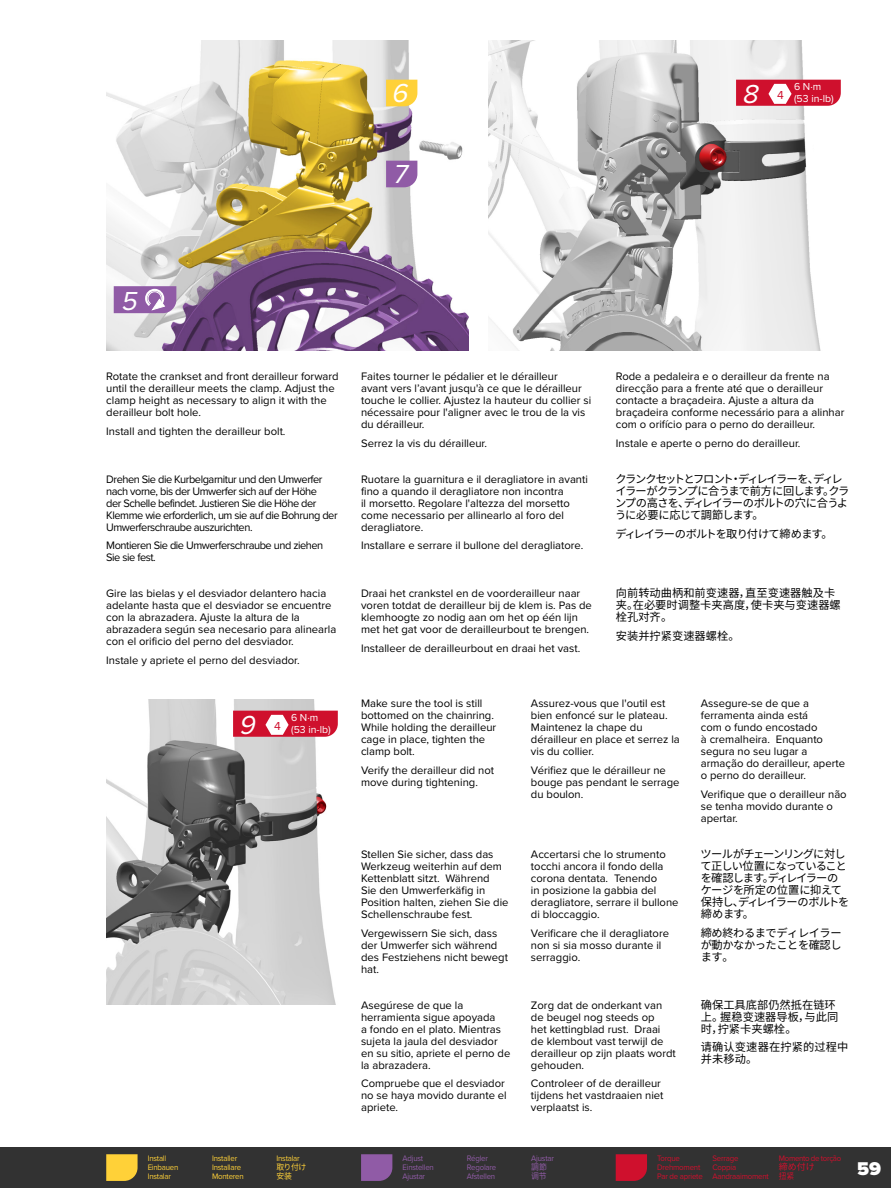
<style>
.page{position:relative;width:891px;height:1188px;background:#fff}
.page>*{position:absolute;margin:0;border:0;box-sizing:border-box;transform-origin:0 0}
.User_Manual_Number_F{font:italic 27px "Proxima Nova";color:#fff}
.t1{font:900 19.2px "Proxima Nova";color:#fff}
.User_Manual_Number_F-2{font:12px "Proxima Nova";color:#cf102d}
.User_Manual_Text_-_N{font:11.25px/12px "Proxima Nova";color:#000}
.User_Manual_Text_-_N-2{font:11.25px/12px "Proxima Nova";letter-spacing:-.04em;color:#000}
.User_Manual_Text_-_N-3{font:11.25px/12px "Noto Sans CJ Kjp";letter-spacing:-.07em;color:#000}
.User_Manual_Text_-_N-4{font:11.25px/12px "Noto Sans CJ Ksc";color:#000}
.User_Manual_Number_F-3{font:10.5px "Proxima Nova";color:#fff}
.j-masterText{font:9px "Noto Sans CJ Kjp";color:#cf102d}
.t2{font:8.25px "Proxima Nova";letter-spacing:-.025em;color:#cf102d;scale:.95 1}
.t3{font:8.25px "Proxima Nova";letter-spacing:-.025em;color:#ffd138;scale:.95 1}
.t4{font:8.25px "Proxima Nova";letter-spacing:-.025em;color:#905ba6;scale:.95 1}
.j-masterText-2{font:8.25px "Noto Sans CJ Kjp";color:#ffd138;scale:.95 1}
.c-masterText{font:8.25px "Noto Sans CJ Ksc";color:#ffd138;scale:.95 1}
.j-masterText-3{font:8.25px "Noto Sans CJ Kjp";color:#905ba6;scale:.95 1}
.c-masterText-2{font:8.25px "Noto Sans CJ Ksc";color:#905ba6;scale:.95 1}
.c-masterText-3{font:8.25px "Noto Sans CJ Ksc";color:#cf102d;scale:.95 1}
</style>
<div class="page">
<div style="left:0;top:1148px;width:891px;height:40px;background:#323232"></div>
<img style="left:106px;top:40px;width:362px;height:310px">
<img style="left:489px;top:40px;width:352px;height:310px">
<svg style="left:386px;top:80px;width:31px;height:26px"></svg>
<svg style="left:386px;top:161px;width:31px;height:26px"></svg>
<svg style="left:106px;top:1154px;width:32px;height:27px"></svg>
<svg style="left:361px;top:1154px;width:31px;height:27px"></svg>
<svg style="left:616px;top:1154px;width:31px;height:27px"></svg>
<img style="left:106px;top:699px;width:232px;height:306px">
<svg style="left:114px;top:286px;width:62px;height:27px;background:#9e70b1"></svg>
<svg style="left:736px;top:80px;width:105px;height:26px;background:#d6344c"></svg>
<svg style="left:233px;top:711px;width:105px;height:26px;background:#d5344c"></svg>
<p class="User_Manual_Number_F" style="left:391px;top:73px;width:26px">6</p>
<p class="User_Manual_Number_F" style="left:392px;top:154px;width:23px">7</p>
<p class="User_Manual_Number_F" style="left:742px;top:74px;width:25px">8</p>
<p class="User_Manual_Number_F-2" style="left:777px;top:86px;width:8px">4</p>
<p class="User_Manual_Number_F-3" style="left:794px;top:79px;width:29px">6 N·m</p>
<p class="User_Manual_Number_F-3" style="left:794px;top:91px;width:41px">(53 in-lb)</p>
<p class="User_Manual_Number_F" style="left:120px;top:280px;width:25px">5</p>
<p class="User_Manual_Text_-_N" style="left:106px;top:370px;width:234px">Rotate the crankset and front derailleur forward until the derailleur meets the clamp. Adjust the clamp height as necessary to align it with the derailleur bolt hole.</p>
<p class="User_Manual_Text_-_N" style="left:106px;top:425px;width:181px">Install and tighten the derailleur bolt.</p>
<p class="User_Manual_Text_-_N-2" style="left:106px;top:472px;width:233px">Drehen Sie die Kurbelgarnitur und den Umwerfer nach vorne, bis der Umwerfer sich auf der Höhe<br>der Schelle befindet. Justieren Sie die Höhe der Klemme wie erforderlich, um sie auf die Bohrung der Umwerferschraube auszurichten.</p>
<p class="User_Manual_Text_-_N-2" style="left:106px;top:539px;width:219px">Montieren Sie die Umwerferschraube und ziehen<br>Sie sie fest.</p>
<p class="User_Manual_Text_-_N" style="left:106px;top:587px;width:232px">Gire las bielas y el desviador delantero hacia adelante hasta que el desviador se encuentre con la abrazadera. Ajuste la altura de la abrazadera según sea necesario para alinearla con el orificio del perno del desviador.</p>
<p class="User_Manual_Text_-_N" style="left:106px;top:654px;width:195px">Instale y apriete el perno del desviador.</p>
<p class="User_Manual_Number_F" style="left:239px;top:705px;width:26px">9</p>
<p class="User_Manual_Number_F-2" style="left:274px;top:717px;width:8px">4</p>
<p class="User_Manual_Number_F-3" style="left:291px;top:710px;width:29px">6 N·m</p>
<p class="User_Manual_Number_F-3" style="left:291px;top:722px;width:41px">(53 in-lb)</p>
<p class="t3" style="left:148px;top:1152px;width:21px">Install</p>
<p class="t3" style="left:212px;top:1152px;width:28px">Installer</p>
<p class="t3" style="left:276px;top:1152px;width:26px">Instalar</p>
<p class="t3" style="left:148px;top:1161px;width:34px">Einbauen</p>
<p class="t3" style="left:212px;top:1161px;width:32px">Installare</p>
<p class="j-masterText-2" style="left:276px;top:1162px;width:33px">取り付け</p>
<p class="t3" style="left:148px;top:1170px;width:26px">Instalar</p>
<p class="t3" style="left:212px;top:1170px;width:35px">Monteren</p>
<p class="c-masterText" style="left:276px;top:1171px;width:18px">安装</p>
<p class="User_Manual_Text_-_N" style="left:361px;top:370px;width:232px">Faites tourner le pédalier et le dérailleur<br>avant vers l’avant jusqu'à ce que le dérailleur touche le collier. Ajustez la hauteur du collier si nécessaire pour l'aligner avec le trou de la vis du dérailleur.</p>
<p class="User_Manual_Text_-_N" style="left:361px;top:437px;width:127px">Serrez la vis du dérailleur.</p>
<p class="User_Manual_Text_-_N" style="left:361px;top:472px;width:228px">Ruotare la guarnitura e il deragliatore in avanti fino a quando il deragliatore non incontra<br>il morsetto. Regolare l'altezza del morsetto come necessario per allinearlo al foro del deragliatore.</p>
<p class="User_Manual_Text_-_N" style="left:361px;top:539px;width:224px">Installare e serrare il bullone del deragliatore.</p>
<p class="User_Manual_Text_-_N" style="left:361px;top:587px;width:232px">Draai het crankstel en de voorderailleur naar voren totdat de derailleur bij de klem is. Pas de klemhoogte zo nodig aan om het op één lijn met het gat voor de derailleurbout te brengen.</p>
<p class="User_Manual_Text_-_N" style="left:361px;top:642px;width:221px">Installeer de derailleurbout en draai het vast.</p>
<p class="User_Manual_Text_-_N" style="left:616px;top:370px;width:230px">Rode a pedaleira e o derailleur da frente na direcção para a frente até que o derailleur contacte a braçadeira. Ajuste a altura da braçadeira conforme necessário para a alinhar com o orifício para o perno do derailleur.</p>
<p class="User_Manual_Text_-_N" style="left:616px;top:437px;width:186px">Instale e aperte o perno do derailleur.</p>
<p class="User_Manual_Text_-_N-3" style="left:615px;top:473px;width:236px">クランクセットとフロント・ディレイラーを、ディレイラーがクランプに合うまで前方に回します。クランプの高さを、ディレイラーのボルトの穴に合うように必要に応じて調節します。</p>
<p class="User_Manual_Text_-_N-3" style="left:616px;top:528px;width:219px">ディレイラーのボルトを取り付けて締めます。</p>
<p class="User_Manual_Text_-_N-4" style="left:616px;top:588px;width:226px">向前转动曲柄和前变速器，直至变速器触及卡夹。在必要时调整卡夹高度，使卡夹与变速器螺栓孔对齐。</p>
<p class="User_Manual_Text_-_N-4" style="left:616px;top:630px;width:125px">安装并拧紧变速器螺栓。</p>
<p class="User_Manual_Text_-_N" style="left:361px;top:697px;width:137px">Make sure the tool is still bottomed on the chainring.<br>While holding the derailleur cage in place, tighten the clamp bolt.</p>
<p class="User_Manual_Text_-_N" style="left:361px;top:764px;width:135px">Verify the derailleur did not move during tightening.</p>
<p class="User_Manual_Text_-_N" style="left:361px;top:848px;width:149px">Stellen Sie sicher, dass das<br>Werkzeug weiterhin auf dem<br>Kettenblatt sitzt. Während<br>Sie den Umwerferkäfig in<br>Position halten, ziehen Sie die<br>Schellenschraube fest.</p>
<p class="User_Manual_Text_-_N" style="left:361px;top:926px;width:148px">Vergewissern Sie sich, dass der Umwerfer sich während des Festziehens nicht bewegt hat.</p>
<p class="User_Manual_Text_-_N" style="left:361px;top:998px;width:151px">Asegúrese de que la herramienta sigue apoyada<br>a fondo en el plato. Mientras sujeta la jaula del desviador en su sitio, apriete el perno de la abrazadera.</p>
<p class="User_Manual_Text_-_N" style="left:361px;top:1077px;width:147px">Compruebe que el desviador no se haya movido durante el apriete.</p>
<p class="User_Manual_Text_-_N" style="left:531px;top:697px;width:150px">Assurez-vous que l'outil est bien enfoncé sur le plateau.<br>Maintenez la chape du dérailleur en place et serrez la vis du collier.</p>
<p class="User_Manual_Text_-_N" style="left:531px;top:764px;width:150px">Vérifiez que le dérailleur ne bouge pas pendant le serrage du boulon.</p>
<p class="User_Manual_Text_-_N" style="left:531px;top:848px;width:149px">Accertarsi che lo strumento tocchi ancora il fondo della corona dentata. Tenendo<br>in posizione la gabbia del deragliatore, serrare il bullone di bloccaggio.</p>
<p class="User_Manual_Text_-_N" style="left:531px;top:926px;width:140px">Verificare che il deragliatore non si sia mosso durante il serraggio.</p>
<p class="User_Manual_Text_-_N" style="left:531px;top:998px;width:146px">Zorg dat de onderkant van de beugel nog steeds op<br>het kettingblad rust. Draai de klembout vast terwijl de derailleur op zijn plaats wordt gehouden.</p>
<p class="User_Manual_Text_-_N" style="left:531px;top:1077px;width:134px">Controleer of de derailleur tijdens het vastdraaien niet verplaatst is.</p>
<p class="User_Manual_Text_-_N" style="left:701px;top:697px;width:146px">Assegure-se de que a ferramenta ainda está<br>com o fundo encostado<br>à cremalheira. Enquanto segura no seu lugar a armação do derailleur, aperte o perno do derailleur.</p>
<p class="User_Manual_Text_-_N" style="left:701px;top:788px;width:147px">Verifique que o derailleur não se tenha movido durante o apertar.</p>
<p class="User_Manual_Text_-_N-3" style="left:700px;top:848px;width:151px">ツールがチェーンリングに対して正しい位置になっていることを確認します。ディレイラーのケージを所定の位置に抑えて保持し、ディレイラーのボルトを締めます。</p>
<p class="User_Manual_Text_-_N-3" style="left:701px;top:927px;width:142px;text-align:justify">締め終わるまでディレイラーが動かなかったことを確認します。</p>
<p class="User_Manual_Text_-_N-4" style="left:701px;top:999px;width:139px">确保工具底部仍然抵在链环上。握稳变速器导板，与此同时，拧紧卡夹螺栓。</p>
<p class="User_Manual_Text_-_N-4" style="left:701px;top:1041px;width:149px">请确认变速器在拧紧的过程中并未移动。</p>
<p class="t4" style="left:403px;top:1152px;width:23px">Adjust</p>
<p class="t4" style="left:467px;top:1152px;width:24px">Régler</p>
<p class="t4" style="left:531px;top:1152px;width:25px">Ajustar</p>
<p class="t4" style="left:403px;top:1161px;width:35px">Einstellen</p>
<p class="t4" style="left:467px;top:1161px;width:32px">Regolare</p>
<p class="j-masterText-3" style="left:531px;top:1162px;width:18px">調節</p>
<p class="t4" style="left:403px;top:1170px;width:25px">Ajustar</p>
<p class="t4" style="left:467px;top:1170px;width:31px">Afstellen</p>
<p class="c-masterText-2" style="left:531px;top:1171px;width:18px">调节</p>
<p class="t2" style="left:657px;top:1152px;width:26px">Torque</p>
<p class="t2" style="left:713px;top:1152px;width:29px">Serrage</p>
<p class="t2" style="left:779px;top:1152px;width:67px">Momento de torção</p>
<p class="t2" style="left:657px;top:1161px;width:47px">Drehmoment</p>
<p class="t2" style="left:713px;top:1161px;width:26px">Coppia</p>
<p class="j-masterText" style="left:779px;top:1162px;width:38px">締め付け</p>
<p class="t2" style="left:657px;top:1170px;width:50px">Par de apriete</p>
<p class="t2" style="left:713px;top:1170px;width:61px">Aandraaimoment</p>
<p class="c-masterText-3" style="left:779px;top:1171px;width:18px">扭紧</p>
<h2 class="t1" style="left:857px;top:1154px;width:25px">59</h2>
</div>
